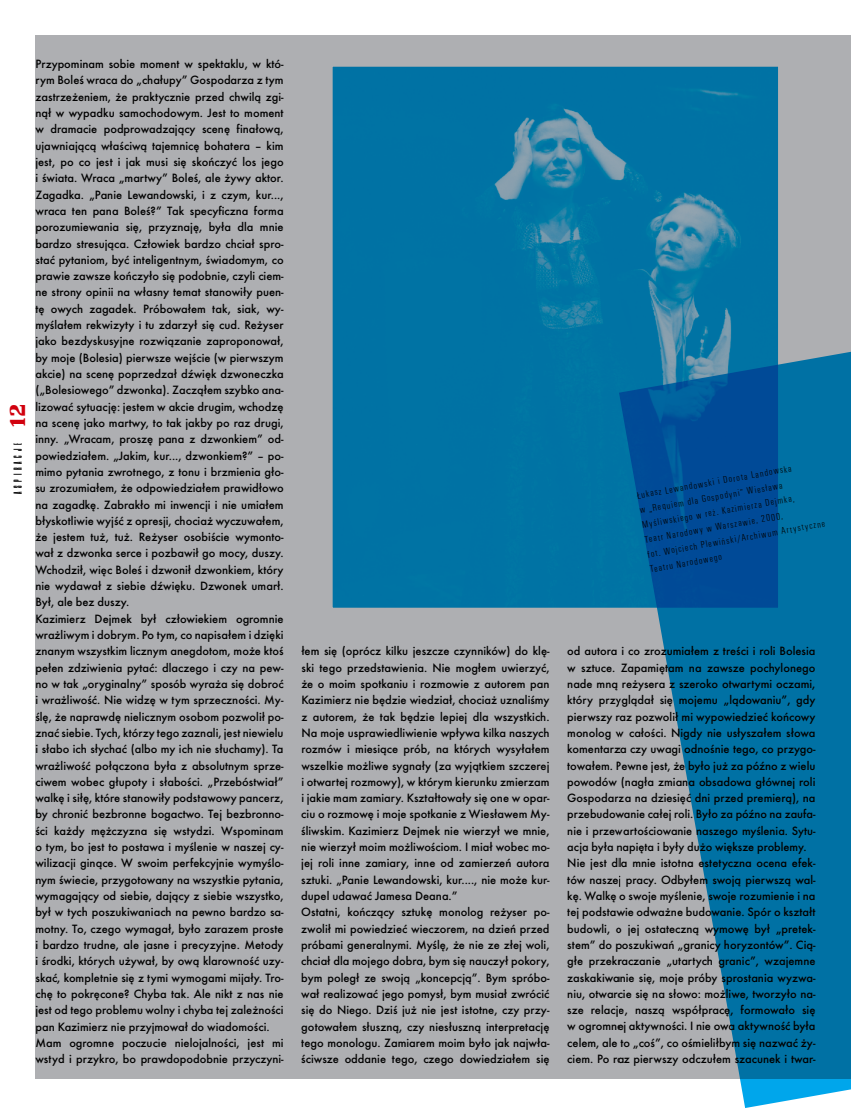
<style>
.page{position:relative;width:851px;height:1117px;background:#fff}
.page>*{position:absolute;margin:0;border:0;box-sizing:border-box;transform-origin:0 0}
.t1{font:700 22.5px "Renault TCE";color:#d1010e}
.t2{font:500 12.5px/16.2px "Futura TCE";color:#000}
.t3{font:12.12px "Compacta Com DCE Ligh";letter-spacing:.3em;color:#000;scale:1.05 1}
.t4{font:10px/15px "U001 TCE Ligh Cond";color:#000}
</style>
<div class="page">
<div style="left:35px;top:35px;width:815px;height:1044px;background:#aeafb2"></div>
<svg style="left:662px;top:352px;width:188px;height:755px;fill:#0071a4"></svg>
<img style="left:333px;top:67px;width:444px;height:540px">
<h1 class="t1" style="left:5px;top:429px;width:28px;rotate:-90deg">12</h1>
<p class="t3" style="left:11px;top:494px;width:50px;rotate:-90deg">Aspiracje</p>
<p class="t2" style="left:35px;top:56px;width:250px">Przypominam sobie moment w spektaklu, w któ&shy;rym Boleś wraca do „chałupy” Gospodarza z tym zastrzeżeniem, że praktycznie przed chwilą zgi&shy;nął w wypadku samochodowym. Jest to moment w dramacie podprowadzający scenę finałową, ujawniającą właściwą tajemnicę bohatera – kim jest, po co jest i jak musi się skończyć los jego i świata. Wraca „martwy” Boleś, ale żywy aktor.<br>Zagadka. „Panie Lewandowski, i z czym, kur..., wraca ten pana Boleś?” Tak specyficzna forma porozumiewania się, przyznaję, była dla mnie bardzo stresująca. Człowiek bardzo chciał spro&shy;stać pytaniom, być inteligentnym, świadomym, co prawie zawsze kończyło się podobnie, czyli ciem&shy;ne strony opinii na własny temat stanowiły puen&shy;tę owych zagadek. Próbowałem tak, siak, wy&shy;myślałem rekwizyty i tu zdarzył się cud. Reżyser jako bezdyskusyjne rozwiązanie zaproponował, by moje (Bolesia) pierwsze wejście (w pierwszym akcie) na scenę poprzedzał dźwięk dzwoneczka („Bolesiowego” dzwonka). Zacząłem szybko ana&shy;lizować sytuację: jestem w akcie drugim, wchodzę na scenę jako martwy, to tak jakby po raz drugi, inny. „Wracam, proszę pana z dzwonkiem” od&shy;powiedziałem. „Jakim, kur..., dzwonkiem?” – po&shy;mimo pytania zwrotnego, z tonu i brzmienia gło&shy;su zrozumiałem, że odpowiedziałem prawidłowo na zagadkę. Zabrakło mi inwencji i nie umiałem błyskotliwie wyjść z opresji, chociaż wyczuwałem, że jestem tuż, tuż. Reżyser osobiście wymonto&shy;wał z dzwonka serce i pozbawił go mocy, duszy.<br>Wchodził, więc Boleś i dzwonił dzwonkiem, który nie wydawał z siebie dźwięku. Dzwonek umarł.<br>Był, ale bez duszy.<br>Kazimierz Dejmek był człowiekiem ogromnie wrażliwym i dobrym. Po tym, co napisałem i dzięki znanym wszystkim licznym anegdotom, może ktoś pełen zdziwienia pytać: dlaczego i czy na pew&shy;no w tak „oryginalny” sposób wyraża się dobroć i wrażliwość. Nie widzę w tym sprzeczności. My&shy;ślę, że naprawdę nielicznym osobom pozwolił po&shy;znać siebie. Tych, którzy tego zaznali, jest niewielu i słabo ich słychać (albo my ich nie słuchamy). Ta wrażliwość połączona była z absolutnym sprze&shy;ciwem wobec głupoty i słabości. „Przebóstwiał” walkę i siłę, które stanowiły podstawowy pancerz, by chronić bezbronne bogactwo. Tej bezbronno&shy;ści każdy mężczyzna się wstydzi. Wspominam o tym, bo jest to postawa i myślenie w naszej cy&shy;wilizacji ginące. W swoim perfekcyjnie wymyślo&shy;nym świecie, przygotowany na wszystkie pytania, wymagający od siebie, dający z siebie wszystko, był w tych poszukiwaniach na pewno bardzo sa&shy;motny. To, czego wymagał, było zarazem proste i bardzo trudne, ale jasne i precyzyjne. Metody i środki, których używał, by ową klarowność uzy&shy;skać, kompletnie się z tymi wymogami mijały. Tro&shy;chę to pokręcone? Chyba tak. Ale nikt z nas nie jest od tego problemu wolny i chyba tej zależności pan Kazimierz nie przyjmował do wiadomości.<br>Mam ogromne poczucie nielojalności, jest mi wstyd i przykro, bo prawdopodobnie przyczyni-</p>
<p class="t4" style="left:635px;top:488px;width:182px;rotate:-10deg">Łukasz Lewandowski i Dorota Landowska<br>w „Requiem dla Gospodyni” Wiesława Myśliwskiego w reż. Kazimierza Dejmka,<br>Teatr Narodowy w Warszawie, 2000,<br>fot. Wojciech Plewiński/Archiwum Artystyczne Teatru Narodowego</p>
<p class="t2" style="left:301px;top:643px;width:250px">łem się (oprócz kilku jeszcze czynników) do klę&shy;ski tego przedstawienia. Nie mogłem uwierzyć, że o moim spotkaniu i rozmowie z autorem pan Kazimierz nie będzie wiedział, chociaż uznaliśmy z autorem, że tak będzie lepiej dla wszystkich.<br>Na moje usprawiedliwienie wpływa kilka naszych rozmów i miesiące prób, na których wysyłałem wszelkie możliwe sygnały (za wyjątkiem szczerej i otwartej rozmowy), w którym kierunku zmierzam i jakie mam zamiary. Kształtowały się one w opar&shy;ciu o rozmowę i moje spotkanie z Wiesławem My&shy;śliwskim. Kazimierz Dejmek nie wierzył we mnie, nie wierzył moim możliwościom. I miał wobec mo&shy;jej roli inne zamiary, inne od zamierzeń autora sztuki. „Panie Lewandowski, kur...., nie może kur&shy;dupel udawać Jamesa Deana.”<br>Ostatni, kończący sztukę monolog reżyser po&shy;zwolił mi powiedzieć wieczorem, na dzień przed próbami generalnymi. Myślę, że nie ze złej woli, chciał dla mojego dobra, bym się nauczył pokory, bym poległ ze swoją „koncepcją”. Bym spróbo&shy;wał realizować jego pomysł, bym musiał zwrócić się do Niego. Dziś już nie jest istotne, czy przy&shy;gotowałem słuszną, czy niesłuszną interpretację tego monologu. Zamiarem moim było jak najwła&shy;ściwsze oddanie tego, czego dowiedziałem się</p>
<p class="t2" style="left:567px;top:643px;width:250px">od autora i co zrozumiałem z treści i roli Bolesia w sztuce. Zapamiętam na zawsze pochylonego nade mną reżysera z szeroko otwartymi oczami, który przyglądał się mojemu „lądowaniu”, gdy pierwszy raz pozwolił mi wypowiedzieć końcowy monolog w całości. Nigdy nie usłyszałem słowa komentarza czy uwagi odnośnie tego, co przygo&shy;towałem. Pewne jest, że było już za późno z wielu powodów (nagła zmiana obsadowa głównej roli Gospodarza na dziesięć dni przed premierą), na przebudowanie całej roli. Było za późno na zaufa&shy;nie i przewartościowanie naszego myślenia. Sytu&shy;acja była napięta i były dużo większe problemy.<br>Nie jest dla mnie istotna estetyczna ocena efek&shy;tów naszej pracy. Odbyłem swoją pierwszą wal&shy;kę. Walkę o swoje myślenie, swoje rozumienie i na tej podstawie odważne budowanie. Spór o kształt budowli, o jej ostateczną wymowę był „pretek&shy;stem” do poszukiwań „granicy horyzontów”. Cią&shy;głe przekraczanie „utartych granic”, wzajemne zaskakiwanie się, moje próby sprostania wyzwa&shy;niu, otwarcie się na słowo: możliwe, tworzyło na&shy;sze relacje, naszą współpracę, formowało się w ogromnej aktywności. I nie owa aktywność była celem, ale to „coś”, co ośmieliłbym się nazwać ży&shy;ciem. Po raz pierwszy odczułem szacunek i twar-</p>
</div>
